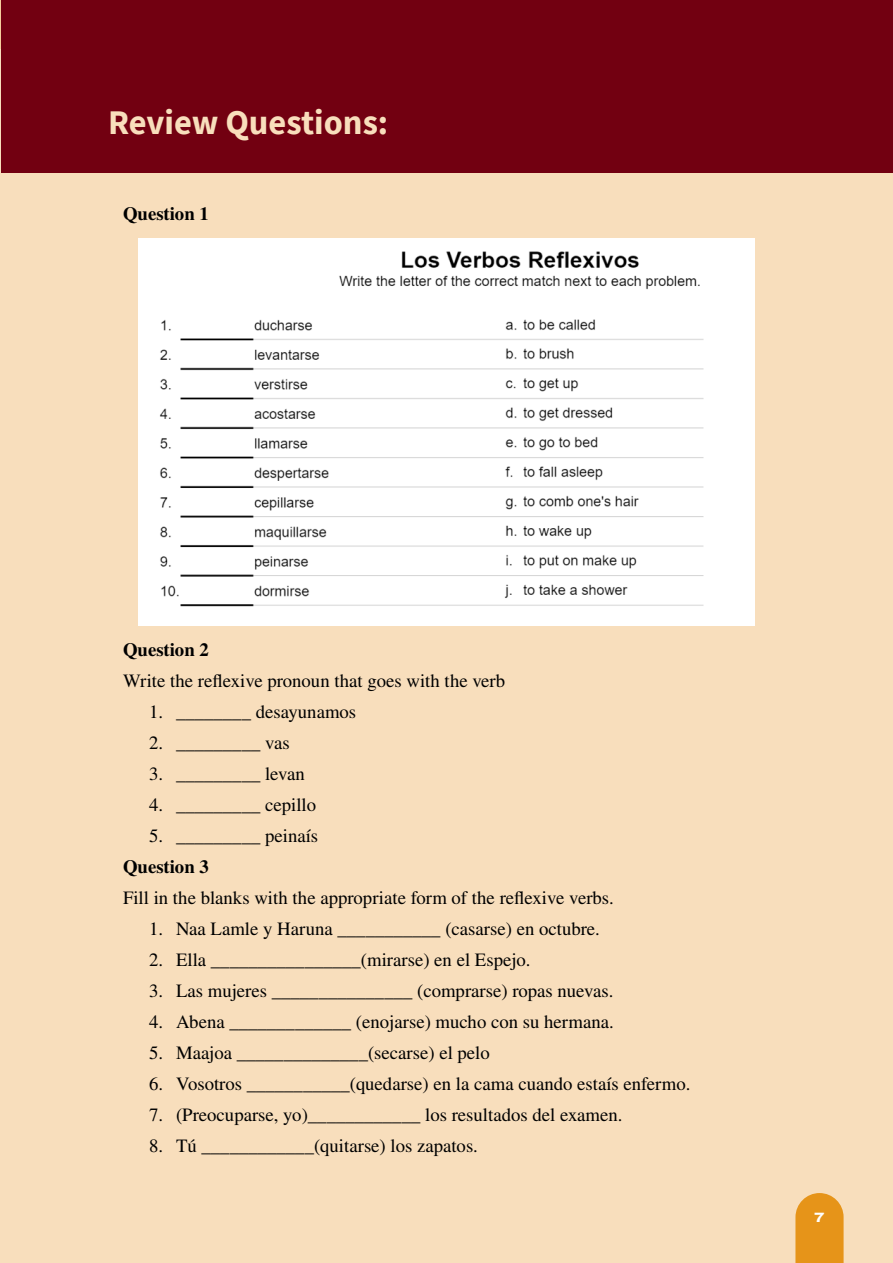
<style>
.page{position:relative;width:893px;height:1263px;background:#f8debc}
.page>*{position:absolute;margin:0;border:0;box-sizing:border-box;transform-origin:0 0}
.t1{font:700 34.5px "Source Sans Pro";color:#f8debc}
.t2{font:18.75px "STIX General";color:#000}
.t3{font:700 18.75px "STIX General";color:#000}
.t4{font:800 13.5px "Archivo Expanded";color:#fff}
</style>
<div class="page">
<svg style="left:795px;top:1193px;width:49px;height:70px;background:#e79a27"></svg>
<div style="left:2px;top:0;width:891px;height:172px;background:#720011"></div>
<img style="left:138px;top:238px;width:616px;height:387px">
<h1 class="t1" style="left:108px;top:99px;width:282px">Review Questions:</h1>
<p class="t3" style="left:123px;top:200px;width:87px">Question 1</p>
<p class="t3" style="left:123px;top:636px;width:87px">Question 2</p>
<p class="t2" style="left:123px;top:668px;width:384px">Write the reflexive pronoun that goes with the verb</p>
<p class="t2" style="left:149px;top:699px;width:209px">1. ________ desayunamos</p>
<p class="t2" style="left:149px;top:730px;width:142px">2. _________ vas</p>
<p class="t2" style="left:149px;top:761px;width:157px">3. _________ levan</p>
<p class="t2" style="left:149px;top:792px;width:169px">4. _________ cepillo</p>
<p class="t2" style="left:149px;top:823px;width:171px">5. _________ peinaís</p>
<p class="t3" style="left:123px;top:853px;width:87px">Question 3</p>
<p class="t2" style="left:123px;top:885px;width:492px">Fill in the blanks with the appropriate form of the reflexive verbs.</p>
<p class="t2" style="left:149px;top:916px;width:452px">1. Naa Lamle y Haruna ___________ (casarse) en octubre.</p>
<p class="t2" style="left:149px;top:947px;width:383px">2. Ella ________________(mirarse) en el Espejo.</p>
<p class="t2" style="left:149px;top:978px;width:466px">3. Las mujeres _______________ (comprarse) ropas nuevas.</p>
<p class="t2" style="left:149px;top:1009px;width:466px">4. Abena _____________ (enojarse) mucho con su hermana.</p>
<p class="t2" style="left:149px;top:1040px;width:342px">5. Maajoa ______________(secarse) el pelo</p>
<p class="t2" style="left:149px;top:1071px;width:543px">6. Vosotros ___________(quedarse) en la cama cuando estaís enfermo.</p>
<p class="t2" style="left:149px;top:1102px;width:475px">7. (Preocuparse, yo)____________ los resultados del examen.</p>
<p class="t2" style="left:149px;top:1133px;width:330px">8. Tú ____________(quitarse) los zapatos.</p>
<p class="t4" style="left:815px;top:1207px;width:11px">7</p>
</div>
